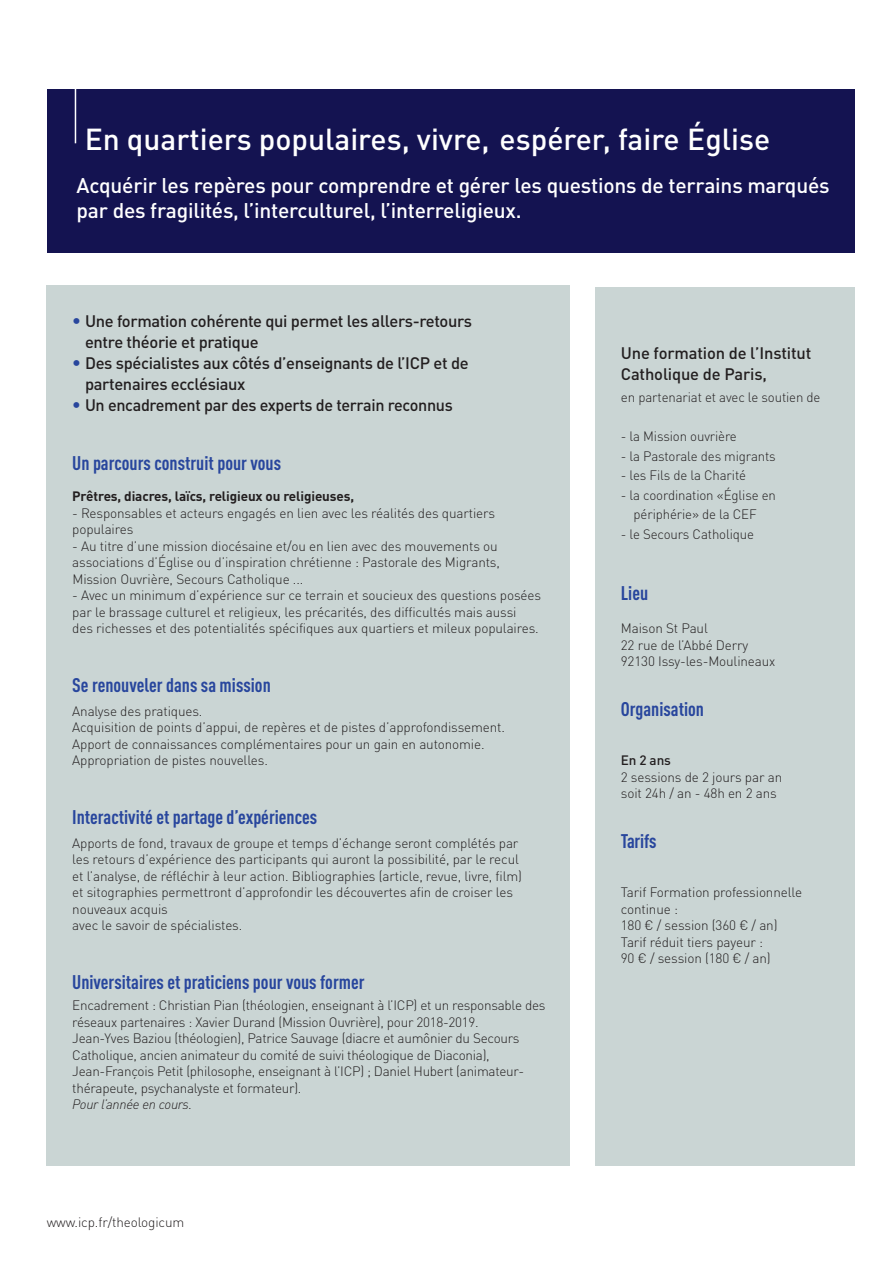
<style>
.page{position:relative;width:893px;height:1263px;background:#fff}
.page>*{position:absolute;margin:0;border:0;box-sizing:border-box;transform-origin:0 0}
.t1{font:500 30px "DINOT";color:#fff}
.t2{font:500 21px/25.2px "DINOT";letter-spacing:-.01em;color:#fff}
.t3{font:700 condensed 19.5px "DINOT";color:#28469d}
.t4{font:500 16.5px/21px "DINOT";letter-spacing:-.02em;color:#231f20}
.t5{font:300 13.5px/16.5px "DINOT";letter-spacing:-.01em;color:#231f20}
.t6{font:700 13.5px "DINOT";letter-spacing:-.01em;color:#231f20}
.t7{font:italic 300 13.5px "DINOT";letter-spacing:-.02em;color:#231f20}
.t8{font:500 13.5px "DINOT";color:#231f20}
.s1{font-weight:700;font-size:18px;color:#28469d}
</style>
<div class="page">
<div style="left:595px;top:287px;width:260px;height:878px;background:#cad5d4"></div>
<div style="left:47px;top:285px;width:523px;height:880px;background:#cad5d4"></div>
<div style="left:47px;top:89px;width:808px;height:164px;background:#141351"></div>
<hr style="left:75px;top:88px;width:1px;height:55px;background:#fff">
<h1 class="t1" style="left:85px;top:120px;width:687px">En quartiers populaires, vivre, espérer, faire Église</h1>
<h2 class="t2" style="left:77px;top:172px;width:755px">Acquérir les repères pour comprendre et gérer les questions de terrains marqués par des fragilités, l’interculturel, l’interreligieux.</h2>
<p class="t4" style="left:85px;top:310px;width:389px;text-indent:-13px"><span class="s1">•</span> Une formation cohérente qui permet les allers-retours entre théorie et pratique</p>
<p class="t4" style="left:85px;top:352px;width:385px;text-indent:-13px"><span class="s1">•</span> Des spécialistes aux côtés d’enseignants de l’ICP et de partenaires ecclésiaux</p>
<p class="t4" style="left:72px;top:394px;width:382px"><span class="s1">•</span> Un encadrement par des experts de terrain reconnus</p>
<h3 class="t3" style="left:72px;top:452px;width:210px">Un parcours construit pour vous</h3>
<p class="t6" style="left:72px;top:488px;width:283px">Prêtres, diacres, laïcs, religieux ou religieuses,</p>
<p class="t5" style="left:72px;top:505px;width:424px">- Responsables et acteurs engagés en lien avec les réalités des quartiers populaires</p>
<p class="t5" style="left:72px;top:538px;width:429px">- Au titre d’une mission diocésaine et/ou en lien avec des mouvements ou associations d’Église ou d’inspiration chrétienne : Pastorale des Migrants,<br>Mission Ouvrière, Secours Catholique ...</p>
<p class="t5" style="left:72px;top:587px;width:470px">- Avec un minimum d’expérience sur ce terrain et soucieux des questions posées par le brassage culturel et religieux, les précarités, des difficultés mais aussi<br>des richesses et des potentialités spécifiques aux quartiers et mileux populaires.</p>
<h3 class="t3" style="left:72px;top:674px;width:200px">Se renouveler dans sa mission</h3>
<p class="t5" style="left:72px;top:703px;width:434px">Analyse des pratiques.<br>Acquisition de points d’appui, de repères et de pistes d’approfondissement.<br>Apport de connaissances complémentaires pour un gain en autonomie.<br>Appropriation de pistes nouvelles.</p>
<h3 class="t3" style="left:72px;top:806px;width:247px">Interactivité et partage d’expériences</h3>
<p class="t5" style="left:72px;top:835px;width:451px">Apports de fond, travaux de groupe et temps d’échange seront complétés par les retours d’expérience des participants qui auront la possibilité, par le recul et l’analyse, de réfléchir à leur action. Bibliographies (article, revue, livre, film) et sitographies permettront d’approfondir les découvertes afin de croiser les nouveaux acquis<br>avec le savoir de spécialistes.</p>
<h3 class="t3" style="left:72px;top:971px;width:294px">Universitaires et praticiens pour vous former</h3>
<p class="t5" style="left:72px;top:997px;width:475px">Encadrement : Christian Pian (théologien, enseignant à l’ICP) et un responsable des réseaux partenaires : Xavier Durand (Mission Ouvrière), pour 2018-2019.<br>Jean-Yves Baziou (théologien), Patrice Sauvage (diacre et aumônier du Secours Catholique, ancien animateur du comité de suivi théologique de Diaconia), Jean-François Petit (philosophe, enseignant à l’ICP) ; Daniel Hubert (animateur&shy;thérapeute, psychanalyste et formateur).</p>
<p class="t7" style="left:72px;top:1096px;width:121px">Pour l’année en cours.</p>
<p class="t5" style="left:47px;top:1214px;width:139px">www.icp.fr/theologicum</p>
<p class="t4" style="left:621px;top:343px;width:192px">Une formation de l’Institut<br>Catholique de Paris,</p>
<p class="t5" style="left:621px;top:389px;width:201px">en partenariat et avec le soutien de</p>
<p class="t5" style="left:621px;top:428px;width:118px">- la Mission ouvrière</p>
<p class="t5" style="left:621px;top:448px;width:156px">- la Pastorale des migrants</p>
<p class="t5" style="left:621px;top:467px;width:127px">- les Fils de la Charité</p>
<p class="t5" style="left:621px;top:485px;width:157px;line-height:19.5px;text-align:center">- la coordination «Église en périphérie» de la CEF</p>
<p class="t5" style="left:621px;top:526px;width:135px">- le Secours Catholique</p>
<h3 class="t3" style="left:621px;top:582px;width:29px">Lieu</h3>
<p class="t5" style="left:621px;top:620px;width:156px">Maison St Paul<br>22 rue de l’Abbé Derry<br>92130 Issy-les-Moulineaux</p>
<h3 class="t3" style="left:621px;top:697px;width:85px">Organisation</h3>
<p class="t8" style="left:621px;top:752px;width:52px">En 2 ans</p>
<p class="t5" style="left:621px;top:769px;width:163px">2 sessions de 2 jours par an soit 24h / an - 48h en 2 ans</p>
<h3 class="t3" style="left:621px;top:829px;width:37px">Tarifs</h3>
<p class="t5" style="left:621px;top:884px;width:183px">Tarif Formation professionnelle continue :<br>180 € / session (360 € / an)<br>Tarif réduit tiers payeur :<br>90 € / session (180 € / an)</p>
</div>
